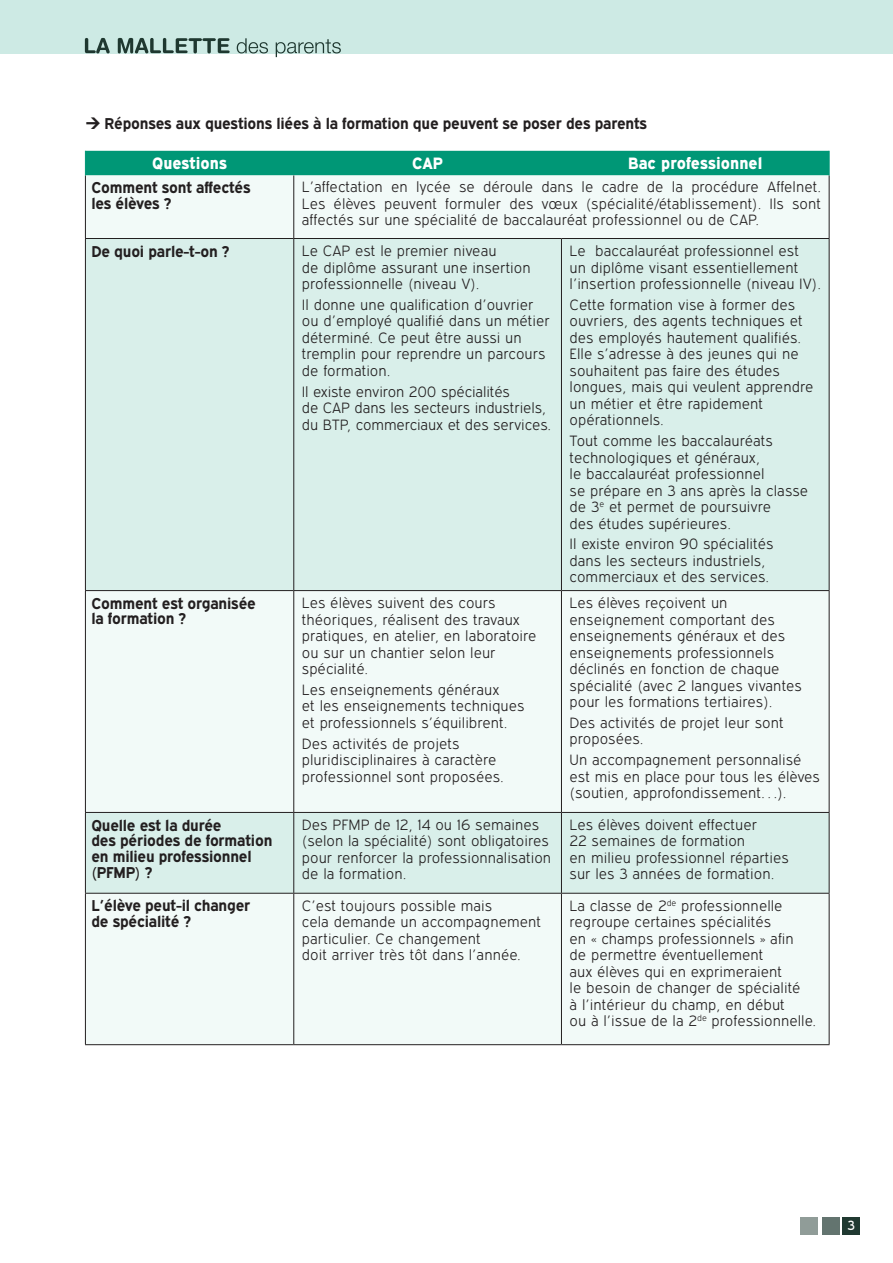
<style>
.page{position:relative;width:893px;height:1263px;background:#fff}
.page>*{position:absolute;margin:0;border:0;box-sizing:border-box;transform-origin:0 0}
.Inter{font:16.5px "Expressway Xb";color:#fff}
.Txt_Tableau_Gras{font:700 15.75px/15.8px "Expressway Rg";letter-spacing:-.015em;color:#231f20}
.Tx_Tableau{font:15px/16.5px "Expressway Lt";color:#231f20}
.t1{font:13.5px "Expressway Rg";color:#fff}
</style>
<div class="page">
<div style="left:0;top:0;width:893px;height:53px;background:#cdeae4"></div>
<svg style="left:85px;top:38px;width:25px;height:15px"></svg>
<svg style="left:118px;top:38px;width:112px;height:15px"></svg>
<svg style="left:237px;top:38px;width:31px;height:15px"></svg>
<svg style="left:276px;top:39px;width:65px;height:18px"></svg>
<div style="left:822px;top:1217px;width:17px;height:17px;background:#63746f"></div>
<div style="left:801px;top:1217px;width:17px;height:17px;background:#909c98"></div>
<div style="left:843px;top:1217px;width:17px;height:17px;background:#203931"></div>
<div style="left:86px;top:175px;width:743px;height:869px;background:#f2faf8"></div>
<svg style="left:86px;top:239px;width:743px;height:654px;fill:#d9efea"></svg>
<hr style="left:85px;top:175px;width:1px;height:63px;background:#231f20">
<hr style="left:829px;top:175px;width:1px;height:63px;background:#231f20">
<hr style="left:85px;top:239px;width:1px;height:351px;background:#231f20">
<hr style="left:829px;top:239px;width:1px;height:351px;background:#231f20">
<hr style="left:85px;top:591px;width:1px;height:221px;background:#231f20">
<hr style="left:829px;top:591px;width:1px;height:221px;background:#231f20">
<hr style="left:85px;top:813px;width:1px;height:80px;background:#231f20">
<hr style="left:829px;top:813px;width:1px;height:80px;background:#231f20">
<hr style="left:85px;top:893px;width:209px;height:1px;background:#231f20">
<hr style="left:85px;top:893px;width:1px;height:151px;background:#231f20">
<hr style="left:294px;top:893px;width:267px;height:1px;background:#231f20">
<hr style="left:561px;top:893px;width:268px;height:1px;background:#231f20">
<hr style="left:829px;top:893px;width:1px;height:151px;background:#231f20">
<hr style="left:85px;top:1044px;width:209px;height:1px;background:#231f20">
<hr style="left:294px;top:1044px;width:267px;height:1px;background:#231f20">
<hr style="left:561px;top:1044px;width:268px;height:1px;background:#231f20">
<div style="left:85px;top:151px;width:745px;height:24px;background:#009776"></div>
<hr style="left:293px;top:175px;width:1px;height:63px;background:#231f20">
<hr style="left:85px;top:238px;width:209px;height:1px;background:#231f20">
<hr style="left:294px;top:238px;width:267px;height:1px;background:#231f20">
<hr style="left:293px;top:239px;width:1px;height:351px;background:#231f20">
<hr style="left:561px;top:238px;width:268px;height:1px;background:#231f20">
<hr style="left:561px;top:239px;width:1px;height:351px;background:#231f20">
<hr style="left:85px;top:590px;width:209px;height:1px;background:#231f20">
<hr style="left:294px;top:590px;width:267px;height:1px;background:#231f20">
<hr style="left:293px;top:591px;width:1px;height:221px;background:#231f20">
<hr style="left:561px;top:590px;width:268px;height:1px;background:#231f20">
<hr style="left:561px;top:591px;width:1px;height:221px;background:#231f20">
<hr style="left:85px;top:812px;width:209px;height:1px;background:#231f20">
<hr style="left:294px;top:812px;width:267px;height:1px;background:#231f20">
<hr style="left:293px;top:813px;width:1px;height:80px;background:#231f20">
<hr style="left:561px;top:812px;width:268px;height:1px;background:#231f20">
<hr style="left:561px;top:813px;width:1px;height:80px;background:#231f20">
<hr style="left:293px;top:893px;width:1px;height:151px;background:#231f20">
<hr style="left:561px;top:893px;width:1px;height:151px;background:#231f20">
<p class="Txt_Tableau_Gras" style="left:105px;top:115px;width:544px">Réponses aux questions liées à la formation que peuvent se poser des parents</p>
<p class="Inter" style="left:152px;top:154px;width:76px">Questions</p>
<p class="Inter" style="left:412px;top:154px;width:32px">CAP</p>
<p class="Inter" style="left:628px;top:154px;width:136px">Bac professionnel</p>
<p class="Txt_Tableau_Gras" style="left:91px;top:179px;width:161px">Comment sont affectés les élèves ?</p>
<p class="Tx_Tableau" style="left:302px;top:179px;width:521px;text-align:justify">L’affectation en lycée se déroule dans le cadre de la procédure Affelnet.<br>Les élèves peuvent formuler des vœux (spécialité/établissement). Ils sont affectés sur une spécialité de baccalauréat professionnel ou de CAP.</p>
<p class="Txt_Tableau_Gras" style="left:91px;top:243px;width:140px">De quoi parle-t-on ?</p>
<p class="Tx_Tableau" style="left:302px;top:242px;width:230px">Le CAP est le premier niveau<br>de diplôme assurant une insertion professionnelle (niveau V).</p>
<p class="Tx_Tableau" style="left:302px;top:296px;width:250px">Il donne une qualification d’ouvrier ou d’employé qualifié dans un métier déterminé. Ce peut être aussi un tremplin pour reprendre un parcours de formation.</p>
<p class="Tx_Tableau" style="left:302px;top:383px;width:251px">Il existe environ 200 spécialités<br>de CAP dans les secteurs industriels, du BTP, commerciaux et des services.</p>
<p class="Tx_Tableau" style="left:570px;top:242px;width:253px">Le baccalauréat professionnel est<br>un diplôme visant essentiellement l’insertion professionnelle (niveau IV).</p>
<p class="Tx_Tableau" style="left:570px;top:296px;width:245px">Cette formation vise à former des ouvriers, des agents techniques et des employés hautement qualifiés.<br>Elle s’adresse à des jeunes qui ne souhaitent pas faire des études longues, mais qui veulent apprendre un métier et être rapidement opérationnels.</p>
<p class="Tx_Tableau" style="left:570px;top:432px;width:240px">Tout comme les baccalauréats technologiques et généraux,<br>le baccalauréat professionnel<br>se prépare en 3 ans après la classe de 3<sup>e</sup> et permet de poursuivre<br>des études supérieures.</p>
<p class="Tx_Tableau" style="left:570px;top:536px;width:206px">Il existe environ 90 spécialités dans les secteurs industriels, commerciaux et des services.</p>
<p class="Txt_Tableau_Gras" style="left:91px;top:595px;width:166px">Comment est organisée la formation ?</p>
<p class="Tx_Tableau" style="left:302px;top:594px;width:236px">Les élèves suivent des cours théoriques, réalisent des travaux pratiques, en atelier, en laboratoire ou sur un chantier selon leur spécialité.</p>
<p class="Tx_Tableau" style="left:302px;top:681px;width:224px">Les enseignements généraux<br>et les enseignements techniques et professionnels s’équilibrent.</p>
<p class="Tx_Tableau" style="left:302px;top:735px;width:203px">Des activités de projets pluridisciplinaires à caractère professionnel sont proposées.</p>
<p class="Tx_Tableau" style="left:570px;top:594px;width:234px">Les élèves reçoivent un enseignement comportant des enseignements généraux et des enseignements professionnels déclinés en fonction de chaque spécialité (avec 2 langues vivantes pour les formations tertiaires).</p>
<p class="Tx_Tableau" style="left:570px;top:714px;width:216px">Des activités de projet leur sont proposées.</p>
<p class="Tx_Tableau" style="left:570px;top:751px;width:252px">Un accompagnement personnalisé est mis en place pour tous les élèves (soutien, approfondissement…).</p>
<p class="Txt_Tableau_Gras" style="left:91px;top:817px;width:183px">Quelle est la durée<br>des périodes de formation en milieu professionnel (PFMP) ?</p>
<p class="Tx_Tableau" style="left:302px;top:816px;width:251px">Des PFMP de 12, 14 ou 16 semaines (selon la spécialité) sont obligatoires pour renforcer la professionnalisation de la formation.</p>
<p class="Tx_Tableau" style="left:570px;top:816px;width:221px">Les élèves doivent effectuer<br>22 semaines de formation<br>en milieu professionnel réparties sur les 3 années de formation.</p>
<p class="Txt_Tableau_Gras" style="left:91px;top:897px;width:161px">L’élève peut-il changer de spécialité ?</p>
<p class="Tx_Tableau" style="left:302px;top:897px;width:241px">C’est toujours possible mais<br>cela demande un accompagnement particulier. Ce changement<br>doit arriver très tôt dans l’année.</p>
<p class="Tx_Tableau" style="left:570px;top:897px;width:248px">La classe de 2<sup>de</sup> professionnelle regroupe certaines spécialités<br>en « champs professionnels » afin<br>de permettre éventuellement<br>aux élèves qui en exprimeraient<br>le besoin de changer de spécialité<br>à l’intérieur du champ, en début<br>ou à l’issue de la 2<sup>de</sup> professionnelle.</p>
<p class="t1" style="left:847px;top:1218px;width:9px">3</p>
</div>
